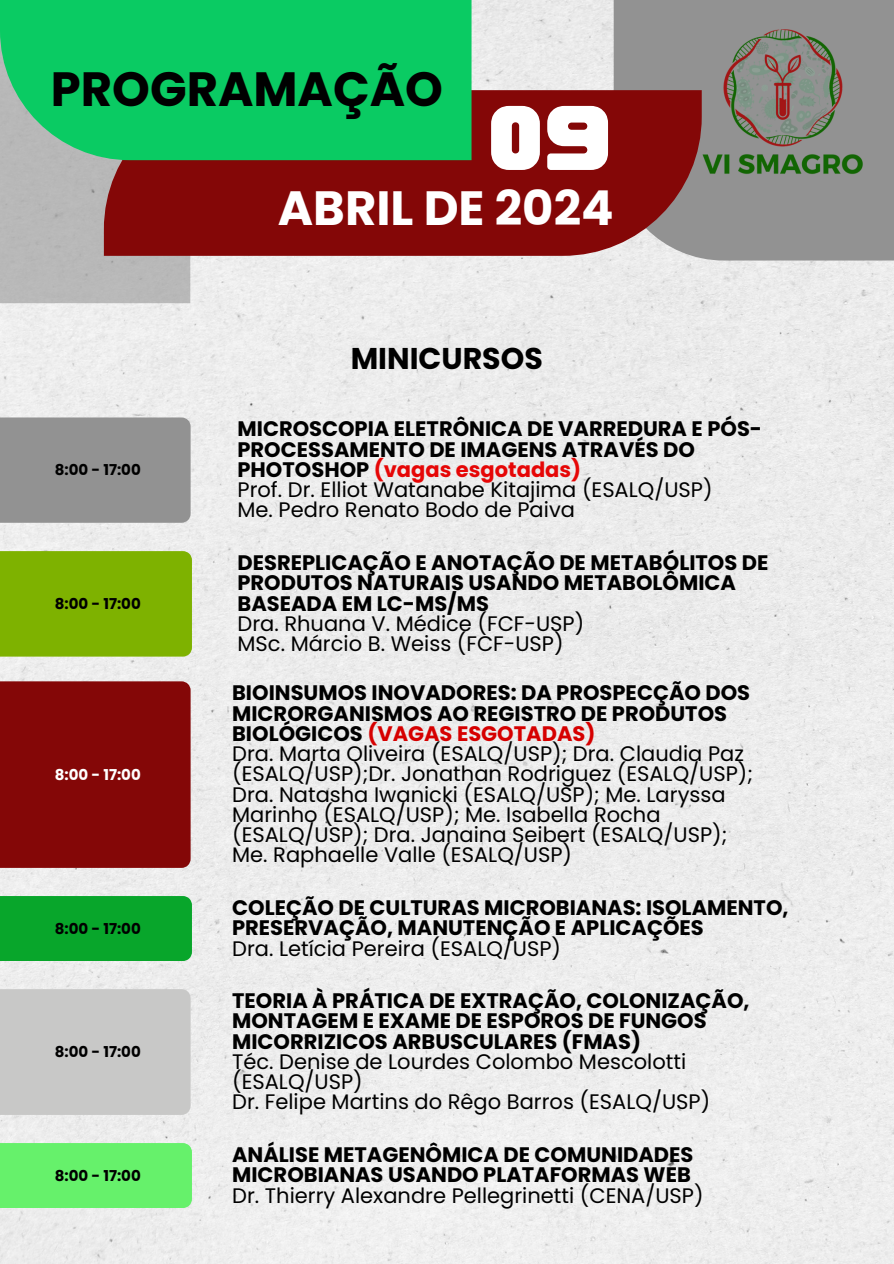
<style>
.page{position:relative;width:894px;height:1264px;background:#fff}
.page>*{position:absolute;margin:0;border:0;box-sizing:border-box;transform-origin:0 0}
.t1{font:700 79.95px "Cosmic Octo";color:#fff}
.t2{font:700 48px "Poppins";color:#000}
.t3{font:700 48px "Poppins";color:#fff}
.t4{font:700 30px "Poppins";color:#000}
.t5{font:21px/20.2px "Poppins";color:#000}
.t6{font:700 21px/20.2px "Poppins";color:#000}
.t7{font:700 15px "Poppins";color:#000}
.t8{font:700 15px "Poppins";color:#fff}
.s1{color:#e60606}
.s2{font-weight:400}
.s3{font-weight:700}
.s4{font-weight:700;color:#d60000}
</style>
<div class="page">
<div style="left:0;top:0;width:893px;height:1263px;background:#ededed"></div>
<div style="left:613px;top:0;width:280px;height:260px;background:#929292"></div>
<div style="left:0;top:417px;width:190px;height:106px;background:#929292"></div>
<div style="left:0;top:551px;width:192px;height:105px;background:#7eb200"></div>
<div style="left:0;top:681px;width:190px;height:186px;background:#840707"></div>
<div style="left:0;top:896px;width:192px;height:65px;background:#08a62b"></div>
<div style="left:0;top:160px;width:190px;height:143px;background:#b8b8b8"></div>
<div style="left:104px;top:90px;width:597px;height:165px;background:#840707"></div>
<div style="left:0;top:0;width:471px;height:160px;background:#0acb63"></div>
<div style="left:0;top:989px;width:190px;height:125px;background:#c8c8c7"></div>
<div style="left:0;top:1142px;width:192px;height:65px;background:#66f16b"></div>
<img style="left:678px;top:0;width:209px;height:208px">
<p class="t2" style="left:51px;top:55px;width:393px">PROGRAMAÇÃO</p>
<p class="t1" style="left:487px;top:90px;width:126px">09</p>
<h4 class="t3" style="left:278px;top:174px;width:337px">ABRIL DE 2024</h4>
<p class="t7" style="left:55px;top:459px;width:88px">8:00 - 17:00</p>
<p class="t7" style="left:55px;top:593px;width:88px">8:00 - 17:00</p>
<p class="t8" style="left:55px;top:764px;width:88px">8:00 - 17:00</p>
<h4 class="t7" style="left:55px;top:917px;width:88px">8:00 - 17:00</h4>
<p class="t7" style="left:55px;top:1041px;width:88px">8:00 - 17:00</p>
<p class="t7" style="left:55px;top:1164px;width:88px">8:00 - 17:00</p>
<h1 class="t4" style="left:350px;top:338px;width:194px">MINICURSOS</h1>
<p class="t6" style="left:237px;top:419px;width:526px">MICROSCOPIA ELETRÔNICA DE VARREDURA E PÓS-PROCESSAMENTO DE IMAGENS ATRAVÉS DO PHOTOSHOP <span class="s1">(vagas esgotadas)<br></span><span class="s2">Prof. Dr. Elliot Watanabe Kitajima (ESALQ/USP)</span></p>
<p class="t5" style="left:237px;top:500px;width:339px">Me. Pedro Renato Bodo de Paiva</p>
<h1 class="t6" style="left:237px;top:552px;width:532px">DESREPLICAÇÃO E ANOTAÇÃO DE METABÓLITOS DE PRODUTOS NATURAIS USANDO METABOLÔMICA BASEADA EM LC-MS/MS<br><span class="s2">Dra. Rhuana V. Médice (FCF-USP)</span></h1>
<p class="t5" style="left:237px;top:633px;width:327px">MSc. Márcio B. Weiss (FCF-USP)</p>
<p class="t5" style="left:232px;top:683px;width:522px"><span class="s3">BIOINSUMOS INOVADORES: DA PROSPECÇÃO DOS MICRORGANISMOS AO REGISTRO DE PRODUTOS BIOLÓGICOS</span> <span class="s4">(VAGAS ESGOTADAS)<br></span>Dra. Marta Oliveira (ESALQ/USP); Dra. Claudia Paz (ESALQ/USP);Dr. Jonathan Rodriguez (ESALQ/USP); Dra. Natasha Iwanicki (ESALQ/USP); Me. Laryssa Marinho (ESALQ/USP); Me. Isabella Rocha (ESALQ/USP); Dra. Janaina Seibert (ESALQ/USP); Me. Raphaelle Valle (ESALQ/USP)</p>
<p class="t6" style="left:232px;top:897px;width:557px">COLEÇÃO DE CULTURAS MICROBIANAS: ISOLAMENTO,<br>PRESERVAÇÃO, MANUTENÇÃO E APLICAÇÕES</p>
<p class="t5" style="left:232px;top:938px;width:330px">Dra. Letícia Pereira (ESALQ/USP)</p>
<p class="t6" style="left:232px;top:990px;width:519px">TEORIA À PRÁTICA DE EXTRAÇÃO, COLONIZAÇÃO,<br>MONTAGEM E EXAME DE ESPOROS DE FUNGOS<br>MICORRIZICOS ARBUSCULARES (FMAS)</p>
<p class="t5" style="left:232px;top:1051px;width:479px">Téc. Denise de Lourdes Colombo Mescolotti (ESALQ/USP)<br>Dr. Felipe Martins do Rêgo Barros (ESALQ/USP)</p>
<p class="t6" style="left:232px;top:1144px;width:462px">ANÁLISE METAGENÔMICA DE COMUNIDADES<br>MICROBIANAS USANDO PLATAFORMAS WEB</p>
<p class="t5" style="left:232px;top:1184px;width:473px">Dr. Thierry Alexandre Pellegrinetti (CENA/USP)</p>
</div>
